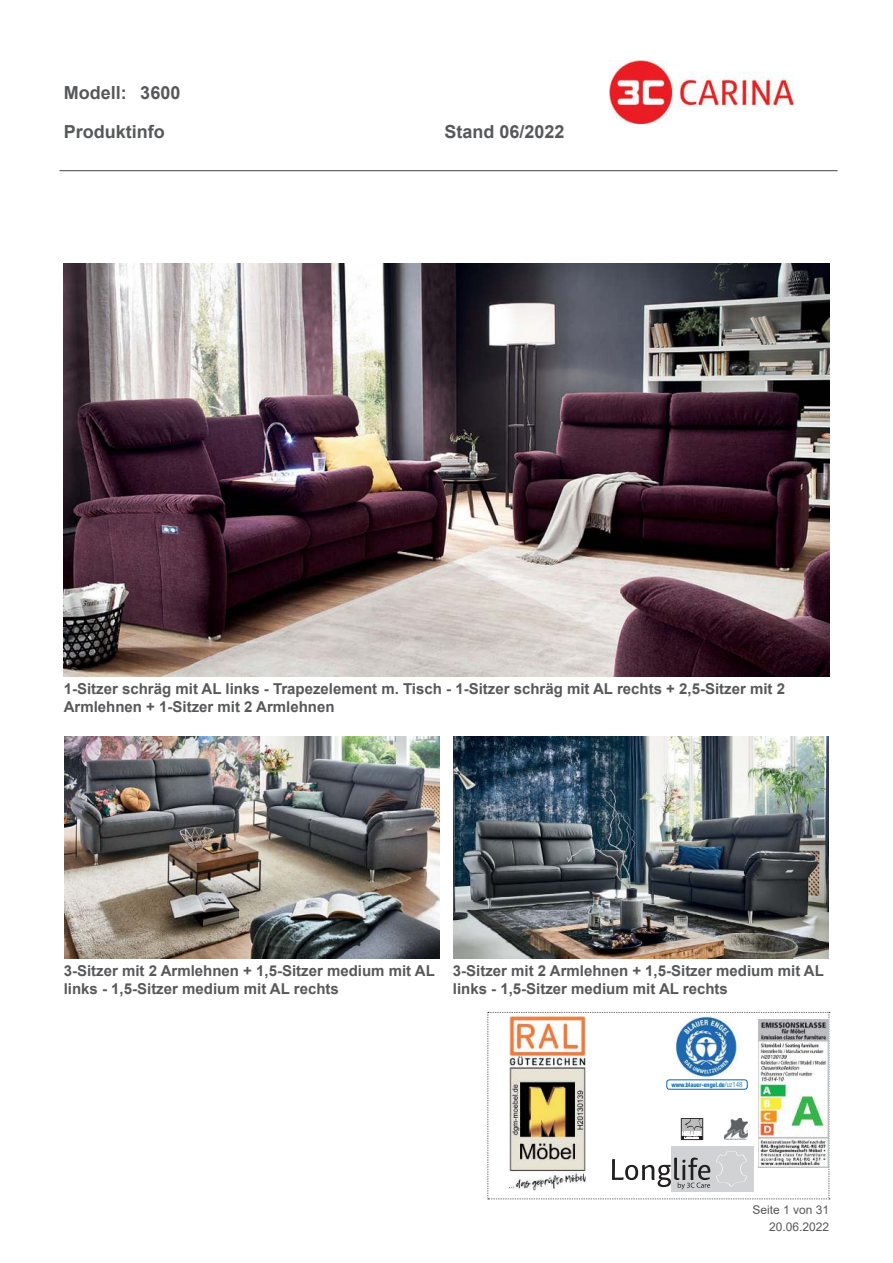
<style>
.page{position:relative;width:893px;height:1263px;background:#fff}
.page>*{position:absolute;margin:0;border:0;box-sizing:border-box;transform-origin:0 0}
.t1{font:700 18px "Arial";color:#57585a}
.t2{font:700 15px/18px "Arial";color:#57585a}
.t3{font:12px/17px "Arial";color:#57585a;text-align:right}
.t4{font:700 condensed 6.3px "Helvetica Neue";color:#0066b2}
.s1{font-weight:300;font-size:7.05px}
</style>
<div class="page">
<hr style="left:60px;top:170px;width:777px;height:1px;background:#57585a">
<svg style="left:488px;top:1012px;width:342px;height:187px"></svg>
<div style="left:681px;top:1118px;width:22px;height:22px;border:1px solid #323032"></div>
<img style="left:759px;top:1019px;width:69px;height:148px">
<img style="left:64px;top:264px;width:765px;height:412px">
<img style="left:64px;top:737px;width:376px;height:222px">
<img style="left:453px;top:737px;width:376px;height:222px">
<img style="left:610px;top:60px;width:183px;height:63px">
<p class="t1" style="left:64px;top:86px;width:64px">Modell:</p>
<p class="t1" style="left:140px;top:86px;width:42px">3600</p>
<p class="t1" style="left:64px;top:125px;width:102px">Produktinfo</p>
<p class="t1" style="left:444px;top:125px;width:122px">Stand 06/2022</p>
<p class="t2" style="left:64px;top:681px;width:723px">1-Sitzer schräg mit AL links - Trapezelement m. Tisch - 1-Sitzer schräg mit AL rechts + 2,5-Sitzer mit 2<br>Armlehnen + 1-Sitzer mit 2 Armlehnen</p>
<p class="t2" style="left:64px;top:963px;width:373px">3-Sitzer mit 2 Armlehnen + 1,5-Sitzer medium mit AL links - 1,5-Sitzer medium mit AL rechts</p>
<p class="t2" style="left:453px;top:963px;width:373px">3-Sitzer mit 2 Armlehnen + 1,5-Sitzer medium mit AL links - 1,5-Sitzer medium mit AL rechts</p>
<p class="t4" style="left:671px;top:1082px;width:73px">www.blauer-engel.de<span class="s1">/uz148</span></p>
<p class="t3" style="left:752px;top:1203px;width:78px">Seite 1 von 31<br>20.06.2022</p>
</div>
